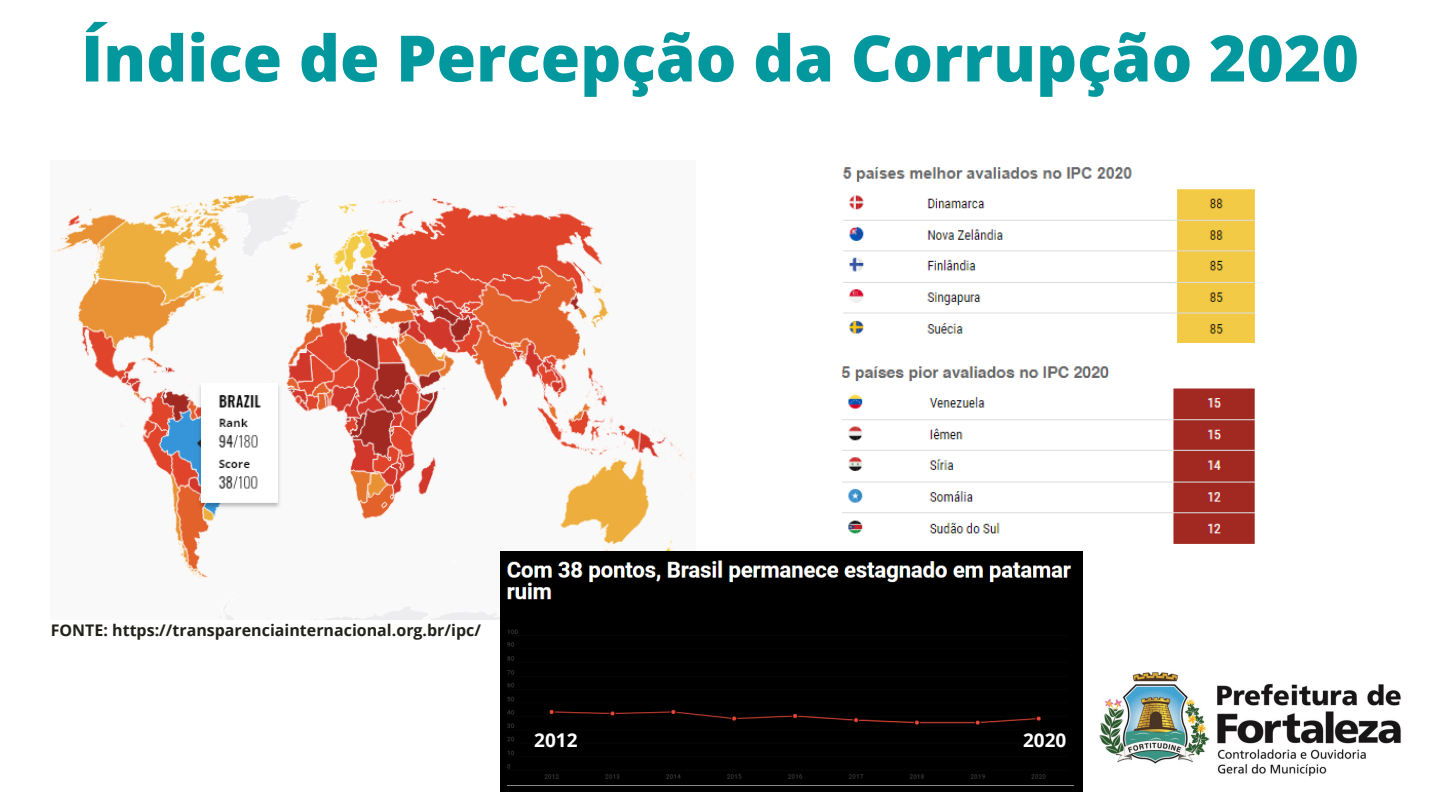
<style>
.page{position:relative;width:1440px;height:810px;background:#fff}
.page>*{position:absolute;margin:0;border:0;box-sizing:border-box;transform-origin:0 0}
.t1{font:800 64px "Open Sans";color:#03989e}
.t2{font:700 19px "Open Sans";color:#fff}
.t3{font:700 16px "Open Sans";color:#22211a}
</style>
<div class="page">
<img style="left:842px;top:167px;width:413px;height:176px">
<img style="left:830px;top:366px;width:425px;height:196px">
<img style="left:51px;top:194px;width:645px;height:426px">
<div style="left:500px;top:552px;width:582px;height:240px;background:#000"></div>
<img style="left:1099px;top:672px;width:302px;height:104px">
<p class="t1" style="left:81px;top:13px;width:1279px">Índice de Percepção da Corrupção 2020</p>
<p class="t3" style="left:51px;top:619px;width:432px">FONTE: https://transparenciainternacional.org.br/ipc/</p>
<p class="t2" style="left:534px;top:727px;width:45px">2012</p>
<p class="t2" style="left:1023px;top:727px;width:45px">2020</p>
</div>
